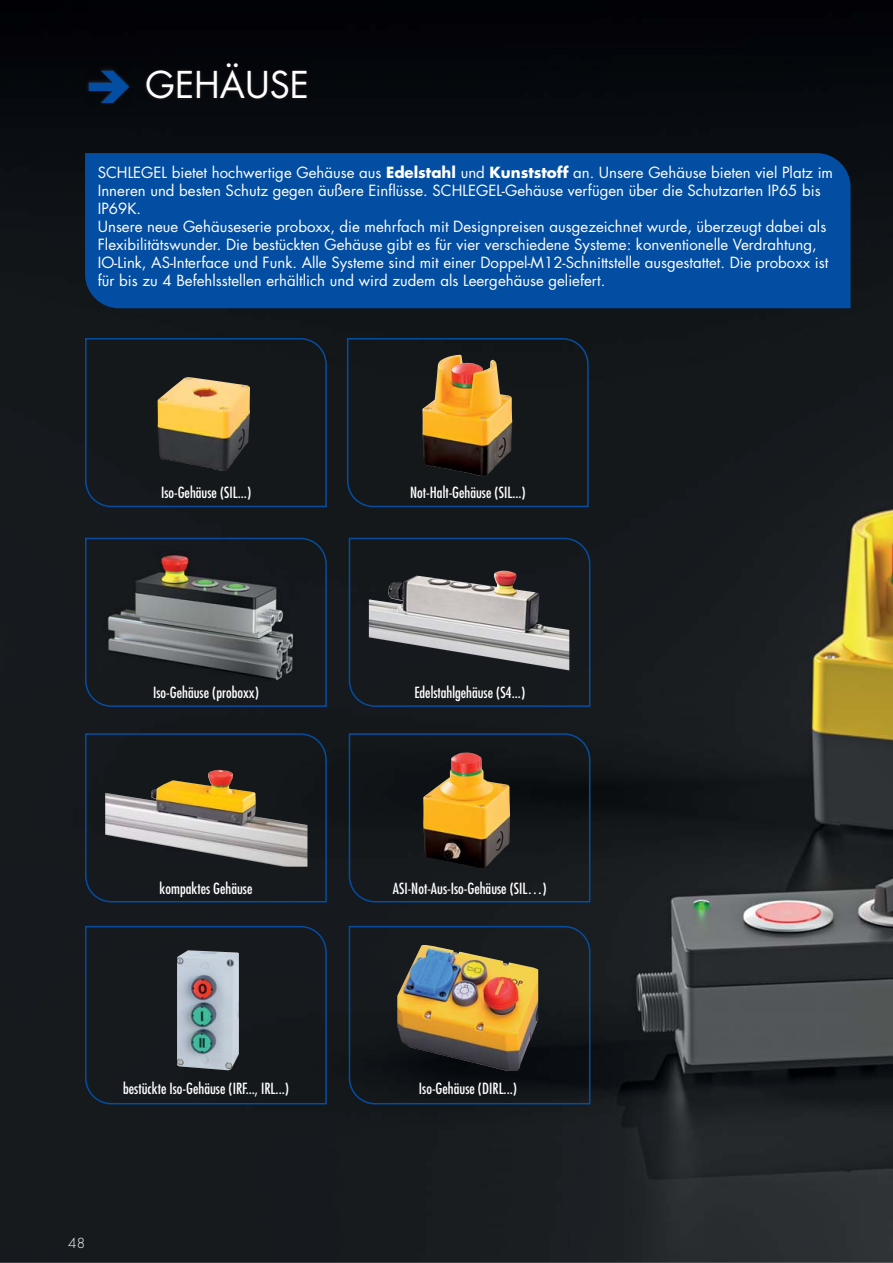
<style>
.page{position:relative;width:893px;height:1263px;background:#fff}
.page>*{position:absolute;margin:0;border:0;box-sizing:border-box;transform-origin:0 0}
.t1{font:36px "Futura Std";color:#fff}
.t2{font:15px/18px "Futura Std";color:#fff}
.t3{font:condensed 15px "Futura Std";color:#fff}
.t4{font:300 13.5px "Futura Std";color:#fff}
.s1{font-weight:700}
</style>
<div class="page">
<img style="left:0;top:0;width:893px;height:1263px">
<div style="left:85px;top:153px;width:765px;height:155px;background:#034ea2"></div>
<svg style="left:348px;top:733px;width:243px;height:170px;background:#12181f"></svg>
<svg style="left:84px;top:733px;width:243px;height:170px;background:#131b23"></svg>
<svg style="left:84px;top:537px;width:243px;height:171px;background:#131d29"></svg>
<svg style="left:348px;top:537px;width:243px;height:171px;background:#141c23"></svg>
<svg style="left:348px;top:925px;width:243px;height:180px;background:#12191f"></svg>
<div style="left:84px;top:925px;width:243px;height:180px;background:#16191d"></div>
<div style="left:346px;top:337px;width:243px;height:171px;background:#14181b"></div>
<div style="left:84px;top:337px;width:243px;height:171px;background:#14181b"></div>
<img style="left:85px;top:67px;width:47px;height:39px">
<img style="left:97px;top:546px;width:202px;height:140px">
<img style="left:369px;top:571px;width:200px;height:99px">
<img style="left:105px;top:770px;width:202px;height:97px">
<img style="left:397px;top:945px;width:141px;height:126px">
<img style="left:157px;top:377px;width:93px;height:94px">
<img style="left:422px;top:355px;width:90px;height:122px">
<img style="left:177px;top:952px;width:62px;height:119px">
<img style="left:423px;top:753px;width:87px;height:116px">
<img style="left:143px;top:60px;width:167px;height:42px">
<svg style="left:89px;top:70px;width:40px;height:33px"></svg>
<h1 class="t1" style="left:145px;top:68px;width:165px">GEHÄUSE</h1>
<p class="t2" style="left:98px;top:165px;width:737px">SCHLEGEL bietet hochwertige Gehäuse aus <span class="s1">Edelstahl</span> und <span class="s1">Kunststoff</span> an. Unsere Gehäuse bieten viel Platz im Inneren und besten Schutz gegen äußere Einflüsse. SCHLEGEL-Gehäuse verfügen über die Schutzarten IP65 bis IP69K.<br>Unsere neue Gehäuseserie proboxx, die mehrfach mit Designpreisen ausgezeichnet wurde, überzeugt dabei als Flexibilitätswunder. Die bestückten Gehäuse gibt es für vier verschiedene Systeme: konventionelle Verdrahtung, IO-Link, AS-Interface und Funk. Alle Systeme sind mit einer Doppel-M12-Schnittstelle ausgestattet. Die proboxx ist für bis zu 4 Befehlsstellen erhältlich und wird zudem als Leergehäuse geliefert.</p>
<p class="t3" style="left:161px;top:486px;width:92px">Iso-Gehäuse (SIL...)</p>
<p class="t3" style="left:410px;top:486px;width:117px">Not-Halt-Gehäuse (SIL...)</p>
<p class="t3" style="left:153px;top:685px;width:107px">Iso-Gehäuse (proboxx)</p>
<p class="t3" style="left:414px;top:685px;width:112px">Edelstahlgehäuse (S4...)</p>
<p class="t3" style="left:160px;top:881px;width:94px">kompaktes Gehäuse</p>
<p class="t3" style="left:393px;top:881px;width:155px">ASI-Not-Aus-Iso-Gehäuse (SIL…)</p>
<p class="t3" style="left:123px;top:1082px;width:167px">bestückte Iso-Gehäuse (IRF..., IRL...)</p>
<p class="t3" style="left:419px;top:1082px;width:100px">Iso-Gehäuse (DIRL...)</p>
<p class="t4" style="left:68px;top:1237px;width:18px">48</p>
</div>
